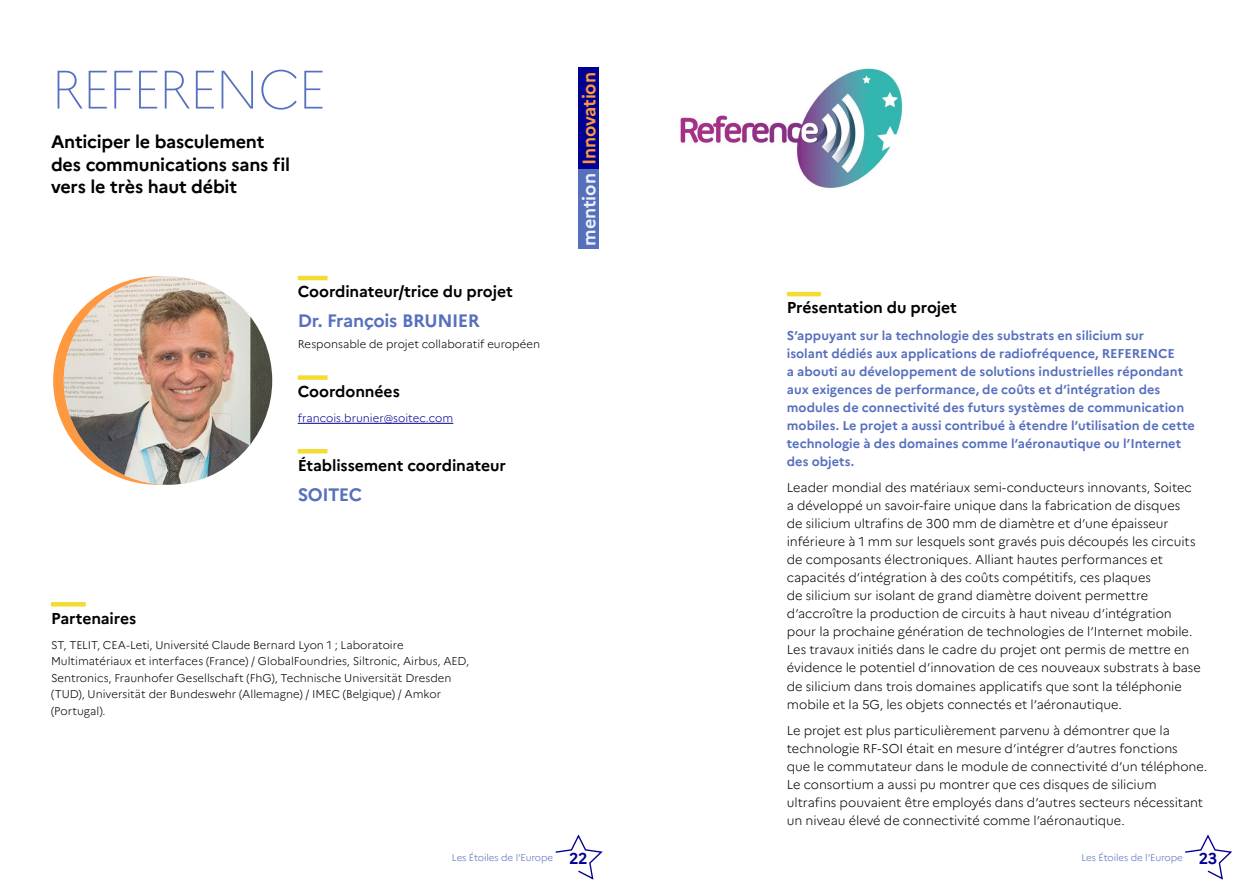
<style>
.page{position:relative;width:1259px;height:893px;background:#fff}
.page>*{position:absolute;margin:0;border:0;box-sizing:border-box;transform-origin:0 0}
.t1{font:100 54px "Marianne";letter-spacing:-.04em;color:#5770be}
.t2{font:700 18px/22.5px "Marianne";letter-spacing:-.015em;color:#000}
.t3{font:700 18px "Marianne";letter-spacing:-.02em;color:#5770be}
.t4{font:700 18px "Marianne";letter-spacing:-.01em;color:#ff9940}
.t5{font:700 15.75px "Marianne";letter-spacing:-.01em;color:#000}
.t6{font:300 12.75px/18px "Marianne";letter-spacing:-.005em;color:#000}
.t7{font:700 12.75px/18px "Marianne";color:#5770be}
.t8{font:300 11.25px/16.5px "Marianne";color:#000}
.t9{font:300 11.25px "Marianne";color:#000091}
.t10{font:300 9.75px "Marianne";letter-spacing:-.01em;color:#5770be}
.s1{color:#ecf2f6}
.s2{font-weight:700;font-size:15.75px;color:#000091}
</style>
<div class="page">
<svg style="left:555px;top:834px;width:48px;height:46px"></svg>
<svg style="left:1185px;top:834px;width:47px;height:46px"></svg>
<hr style="left:787px;top:292px;width:34px;height:4px;background:#f5dc32">
<div style="left:53px;top:276px;width:208px;height:209px;background:#ff9940;border-radius:50%"></div>
<hr style="left:298px;top:276px;width:29px;height:4px;background:#f5dc32">
<div style="left:298px;top:375px;width:29px;height:5px;background:#f5dc32"></div>
<hr style="left:298px;top:423px;width:155px;height:1px;background:#000091">
<hr style="left:298px;top:449px;width:29px;height:4px;background:#f5dc32">
<hr style="left:51px;top:602px;width:35px;height:4px;background:#f5dc32">
<img style="left:64px;top:276px;width:208px;height:209px;border-radius:104px">
<img style="left:680px;top:68px;width:223px;height:120px">
<div style="left:578px;top:68px;width:21px;height:102px;background:#000091"></div>
<div style="left:578px;top:170px;width:21px;height:79px;background:#5770be"></div>
<h1 class="t1" style="left:51px;top:56px;width:277px">REFERENCE</h1>
<h2 class="t2" style="left:51px;top:130px;width:240px">Anticiper le basculement des communications sans fil vers le très haut débit</h2>
<p class="t5" style="left:298px;top:282px;width:217px">Coordinateur/trice du projet</p>
<h2 class="t3" style="left:298px;top:310px;width:184px">Dr. François BRUNIER</h2>
<p class="t8" style="left:298px;top:336px;width:244px">Responsable de projet collaboratif européen</p>
<p class="t5" style="left:298px;top:382px;width:104px">Coordonnées</p>
<p class="t9" style="left:298px;top:411px;width:157px">francois.brunier@soitec.com</p>
<p class="t5" style="left:298px;top:455px;width:209px">Établissement coordinateur</p>
<h2 class="t3" style="left:298px;top:483px;width:66px">SOITEC</h2>
<h2 class="t4" style="left:578px;top:246px;width:175px;rotate:-90deg"><span class="s1">mention</span> Innovation</h2>
<p class="t5" style="left:51px;top:608px;width:87px">Partenaires</p>
<p class="t8" style="left:51px;top:636px;width:419px">ST, TELIT, CEA-Leti, Université Claude Bernard Lyon 1 ; Laboratoire Multimatériaux et interfaces (France) / GlobalFoundries, Siltronic, Airbus, AED, Sentronics, Fraunhofer Gesellschaft (FhG), Technische Universität Dresden (TUD), Universität der Bundeswehr (Allemagne) / IMEC (Belgique) / Amkor (Portugal).</p>
<p class="t5" style="left:787px;top:298px;width:171px">Présentation du projet</p>
<p class="t7" style="left:787px;top:326px;width:409px">S’appuyant sur la technologie des substrats en silicium sur<br>isolant dédiés aux applications de radiofréquence, REFERENCE<br>a abouti au développement de solutions industrielles répondant aux exigences de performance, de coûts et d’intégration des modules de connectivité des futurs systèmes de communication mobiles. Le projet a aussi contribué à étendre l’utilisation de cette technologie à des domaines comme l’aéronautique ou l’Internet des objets.</p>
<p class="t6" style="left:787px;top:479px;width:415px">Leader mondial des matériaux semi-conducteurs innovants, Soitec a développé un savoir-faire unique dans la fabrication de disques<br>de silicium ultrafins de 300 mm de diamètre et d’une épaisseur inférieure à 1 mm sur lesquels sont gravés puis découpés les circuits de composants électroniques. Alliant hautes performances et capacités d’intégration à des coûts compétitifs, ces plaques<br>de silicium sur isolant de grand diamètre doivent permettre d’accroître la production de circuits à haut niveau d’intégration pour la prochaine génération de technologies de l’Internet mobile.<br>Les travaux initiés dans le cadre du projet ont permis de mettre en évidence le potentiel d’innovation de ces nouveaux substrats à base de silicium dans trois domaines applicatifs que sont la téléphonie mobile et la 5G, les objets connectés et l’aéronautique.</p>
<p class="t6" style="left:787px;top:721px;width:422px">Le projet est plus particulièrement parvenu à démontrer que la technologie RF-SOI était en mesure d’intégrer d’autres fonctions<br>que le commutateur dans le module de connectivité d’un téléphone.<br>Le consortium a aussi pu montrer que ces disques de silicium ultrafins pouvaient être employés dans d’autres secteurs nécessitant un niveau élevé de connectivité comme l’aéronautique.</p>
<p class="t10" style="left:452px;top:852px;width:137px">Les Étoiles de l’Europe <span class="s2">22</span></p>
<p class="t10" style="left:1081px;top:852px;width:137px">Les Étoiles de l’Europe <span class="s2">23</span></p>
</div>
